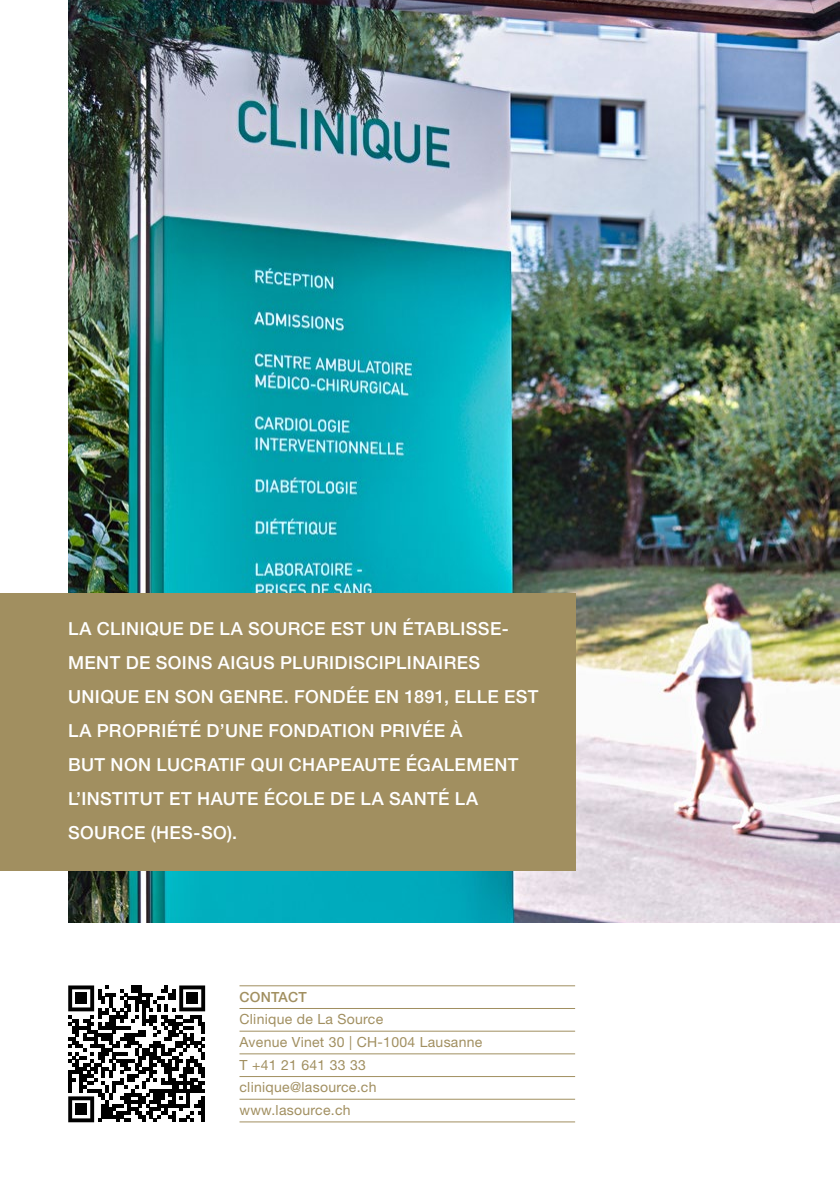
<style>
.page{position:relative;width:840px;height:1191px;background:#fff}
.page>*{position:absolute;margin:0;border:0;box-sizing:border-box;transform-origin:0 0}
.t1{font:500 18px/34px "Helvetica Neue LT Std";letter-spacing:.02em;color:#fff}
.t2{font:14px/22.6px "Helvetica Neue LT Std";letter-spacing:.02em;color:#a18f60}
.t3{font:500 14px "Helvetica Neue LT Std";letter-spacing:.02em;color:#a18f60}
</style>
<div class="page">
<img style="left:68px;top:0;width:771px;height:922px">
<div style="left:0;top:593px;width:574px;height:277px;background:#a18f60"></div>
<hr style="left:239px;top:1008px;width:335px;height:1px;background:#a18f60">
<hr style="left:239px;top:1030px;width:335px;height:1px;background:#a18f60">
<hr style="left:239px;top:1053px;width:335px;height:1px;background:#a18f60">
<hr style="left:239px;top:1076px;width:335px;height:1px;background:#a18f60">
<hr style="left:239px;top:1098px;width:335px;height:1px;background:#a18f60">
<hr style="left:239px;top:985px;width:335px;height:1px;background:#a18f60">
<hr style="left:239px;top:1121px;width:335px;height:1px;background:#a18f60">
<svg style="left:68px;top:985px;width:137px;height:137px"></svg>
<div style="left:76px;top:993px;width:11px;height:11px;background:#000"></div>
<div style="left:186px;top:993px;width:12px;height:11px;background:#000"></div>
<div style="left:76px;top:1103px;width:11px;height:11px;background:#000"></div>
<p class="t1" style="left:68px;top:611px;width:471px">LA CLINIQUE DE LA SOURCE EST UN ÉTABLISSE-MENT DE SOINS AIGUS PLURIDISCIPLINAIRES UNIQUE EN SON GENRE. FONDÉE EN 1891, ELLE EST LA PROPRIÉTÉ D’UNE FONDATION PRIVÉE À<br>BUT NON LUCRATIF QUI CHAPEAUTE ÉGALEMENT L’INSTITUT ET HAUTE ÉCOLE DE LA SANTÉ LA SOURCE (HES-SO).</p>
<p class="t3" style="left:239px;top:988px;width:69px">CONTACT</p>
<p class="t2" style="left:239px;top:1007px;width:244px">Clinique de La Source<br>Avenue Vinet 30 | CH-1004 Lausanne<br>T +41 21 641 33 33 clinique@lasource.ch www.lasource.ch</p>
</div>
